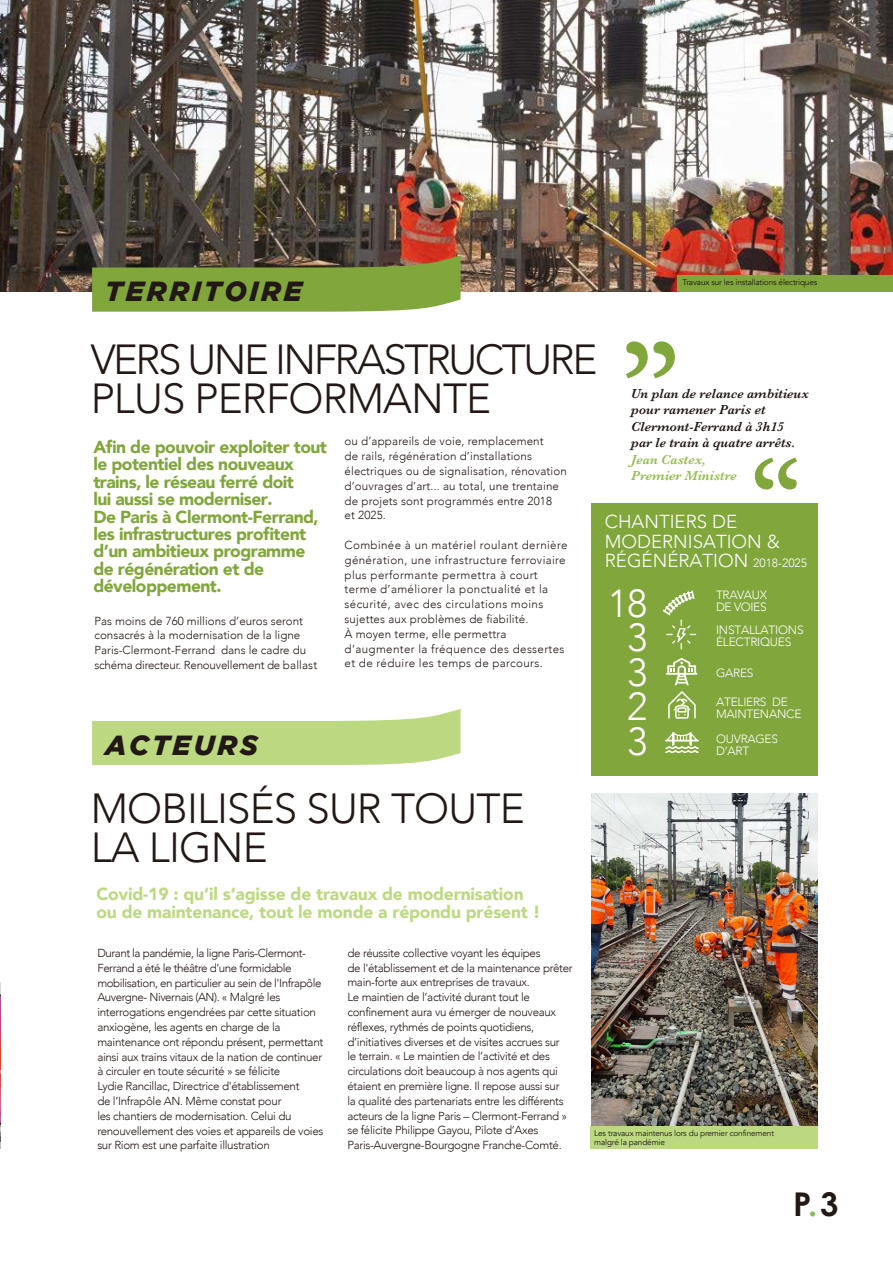
<style>
.page{position:relative;width:893px;height:1263px;background:#fff}
.page>*{position:absolute;margin:0;border:0;box-sizing:border-box;transform-origin:0 0}
.t1{font:300 42px/39px "Avenir";letter-spacing:-.06em;color:#221815}
.t2{font:300 42px/39px "Avenir";letter-spacing:-.02em;color:#221815}
.t3{font:300 39px/34.5px "Avenir";color:#fff;text-align:center}
.t4{font:700 32.7px "Century Gothic";color:#221815}
.t5{font:italic 900 27.6px "Gotham";letter-spacing:.1em;color:#221815}
.t6{font:300 18.75px/19.5px "Avenir";color:#fff}
.t7{font:900 17.4px/17.4px "Avenir";letter-spacing:-.03em;color:#81a63c}
.t8{font:900 17.4px/17.4px "Avenir";letter-spacing:-.01em;color:#bcd981}
.t9{font:italic 600 13.5px/16.5px "Baskerville";color:#221815}
.t10{font:italic 600 13.5px/16.5px "Baskerville";color:#95bb4d}
.t11{font:300 12px/12px "Avenir";letter-spacing:-.02em;color:#fff}
.t12{font:300 11.55px/14.9px "Avenir";letter-spacing:-.03em;color:#221815}
.t13{font:300 11.55px/14.9px "Avenir";letter-spacing:.03em;color:#221815}
.t14{font:300 11.55px/14.9px "Avenir";letter-spacing:.01em;color:#221815}
.t15{font:300 11.55px/14.9px "Avenir";color:#221815}
.t16{font:8.25px/9px "Avenir";letter-spacing:-.02em;color:#221815}
.s1{font-size:12px}
.s2{color:#89bb56}
</style>
<div class="page">
<img style="left:0;top:0;width:893px;height:291px">
<hr style="left:0;top:343px;width:1px;height:500px;background:#7cc0cf">
<div style="left:591px;top:503px;width:226px;height:272px;background:#81a63c"></div>
<img style="left:591px;top:793px;width:226px;height:333px">
<svg style="left:668px;top:691px;width:28px;height:28px"></svg>
<svg style="left:663px;top:590px;width:33px;height:59px"></svg>
<svg style="left:666px;top:658px;width:31px;height:27px"></svg>
<svg style="left:665px;top:732px;width:34px;height:21px"></svg>
<svg style="left:626px;top:341px;width:49px;height:37px"></svg>
<svg style="left:755px;top:458px;width:42px;height:31px"></svg>
<img style="left:0;top:983px;width:1px;height:165px">
<svg style="left:92px;top:255px;width:369px;height:57px"></svg>
<svg style="left:92px;top:709px;width:369px;height:56px"></svg>
<div style="left:677px;top:275px;width:216px;height:16px;background:#81a63c"></div>
<div style="left:590px;top:1126px;width:227px;height:23px;background:#bcd981"></div>
<h3 class="t5" style="left:105px;top:276px;width:199px">TERRITOIRE</h3>
<p class="t16" style="left:683px;top:278px;width:136px">Travaux sur les installations électriques</p>
<h1 class="t1" style="left:91px;top:340px;width:508px">VERS UNE INFRASTRUCTURE<br>PLUS PERFORMANTE</h1>
<h3 class="t7" style="left:93px;top:438px;width:235px">Afin de pouvoir exploiter tout le potentiel des nouveaux trains, le réseau ferré doit<br>lui aussi se moderniser.<br>De Paris à Clermont-Ferrand, les infrastructures profitent d’un ambitieux programme de régénération et de développement.</h3>
<p class="t15" style="left:94px;top:613px;width:224px">Pas moins de 760 millions d’euros seront consacrés à la modernisation de la ligne Paris-Clermont-Ferrand dans le cadre du schéma directeur. Renouvellement de ballast</p>
<p class="t14" style="left:345px;top:434px;width:224px">ou d’appareils de voie, remplacement<br>de rails, régénération d’installations électriques ou de signalisation, rénovation d’ouvrages d’art... au total, une trentaine de projets sont programmés entre 2018<br>et 2025.</p>
<p class="t13" style="left:345px;top:538px;width:224px">Combinée à un matériel roulant dernière génération, une infrastructure ferroviaire plus performante permettra à court terme d’améliorer la ponctualité et la sécurité, avec des circulations moins sujettes aux problèmes de fiabilité.<br>À moyen terme, elle permettra d’augmenter la fréquence des dessertes et de réduire les temps de parcours.</p>
<h3 class="t5" style="left:105px;top:729px;width:154px">ACTEURS</h3>
<p class="t9" style="left:631px;top:385px;width:179px">Un plan de relance ambitieux pour ramener Paris et<br>Clermont-Ferrand à 3h15<br>par le train à quatre arrêts.</p>
<p class="t10" style="left:631px;top:451px;width:107px">Jean Castex,<br>Premier Ministre</p>
<h3 class="t6" style="left:605px;top:512px;width:204px">CHANTIERS DE<br>MODERNISATION &amp;<br>RÉGÉNÉRATION <span class="s1">2018-2025</span></h3>
<h2 class="t3" style="left:608px;top:586px;width:41px">18<br>3<br>3<br>2<br>3</h2>
<p class="t11" style="left:716px;top:589px;width:52px">TRAVAUX<br>DE VOIES</p>
<p class="t11" style="left:716px;top:624px;width:89px">INSTALLATIONS<br>ÉLECTRIQUES</p>
<p class="t11" style="left:716px;top:667px;width:39px">GARES</p>
<p class="t11" style="left:716px;top:695px;width:87px">ATELIERS DE<br>MAINTENANCE</p>
<p class="t11" style="left:716px;top:732px;width:64px">OUVRAGES<br>D’ART</p>
<h1 class="t2" style="left:91px;top:789px;width:435px">MOBILISÉS SUR TOUTE<br>LA LIGNE</h1>
<h3 class="t8" style="left:96px;top:885px;width:446px">Covid-19 : qu’il s’agisse de travaux de modernisation ou de maintenance, tout le monde a répondu présent !</h3>
<p class="t12" style="left:97px;top:945px;width:228px">Durant la pandémie, la ligne Paris-Clermont-Ferrand a été le théâtre d’une formidable mobilisation, en particulier au sein de l'Infrapôle Auvergne- Nivernais (AN). « Malgré les interrogations engendrées par cette situation anxiogène, les agents en charge de la maintenance ont répondu présent, permettant ainsi aux trains vitaux de la nation de continuer à circuler en toute sécurité » se félicite<br>Lydie Rancillac, Directrice d'établissement<br>de l’Infrapôle AN. Même constat pour<br>les chantiers de modernisation. Celui du renouvellement des voies et appareils de voies sur Riom est une parfaite illustration</p>
<p class="t12" style="left:347px;top:945px;width:227px">de réussite collective voyant les équipes<br>de l'établissement et de la maintenance prêter main-forte aux entreprises de travaux.<br>Le maintien de l’activité durant tout le confinement aura vu émerger de nouveaux réflexes, rythmés de points quotidiens, d’initiatives diverses et de visites accrues sur<br>le terrain. « Le maintien de l’activité et des circulations doit beaucoup à nos agents qui étaient en première ligne. Il repose aussi sur<br>la qualité des partenariats entre les différents acteurs de la ligne Paris – Clermont-Ferrand » se félicite Philippe Gayou, Pilote d’Axes Paris-Auvergne-Bourgogne Franche-Comté.</p>
<p class="t16" style="left:594px;top:1128px;width:181px">Les travaux maintenus lors du premier confinement malgré la pandémie</p>
<h3 class="t4" style="left:793px;top:1183px;width:47px">P<span class="s2">.</span> 3</h3>
</div>
